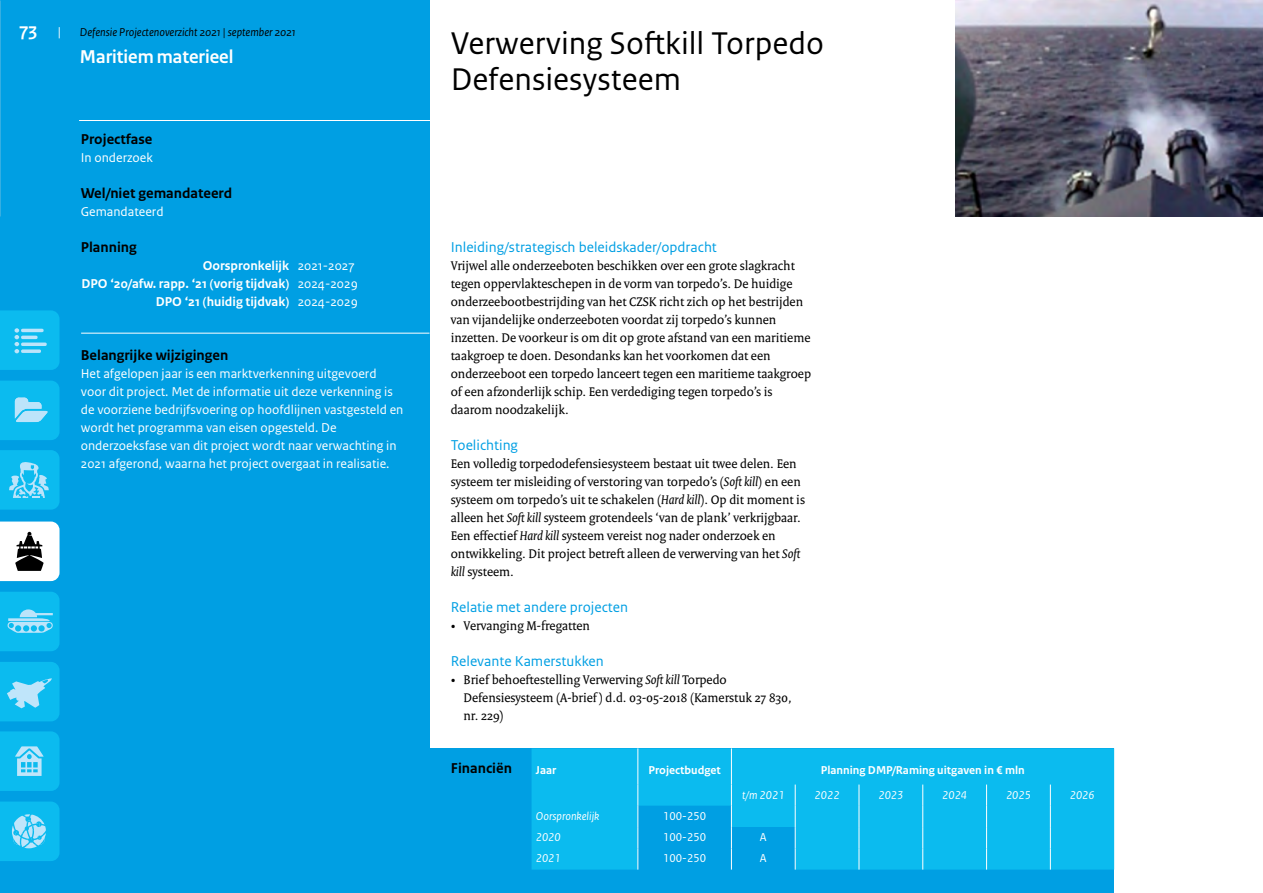
<style>
.page{position:relative;width:1263px;height:893px;background:#fff}
.page>*{position:absolute;margin:0;border:0;box-sizing:border-box;transform-origin:0 0}
._3-MPO-projectnaam{font:33px/36px "Rijksoverheid Sans Text";color:#000}
.t1{font:700 19.5px "Rijksoverheid Sans Heading";color:#fff}
._2-MPO-tussenkopje_b{font:15px "Rijksoverheid Sans Text";color:#009fe3}
._4-MPO-tussenkopje_z{font:700 15px "Rijksoverheid Sans Text";color:#000}
._1-MPO-plat{font:13.5px/18px "Rijksoverheid Serif";color:#000}
._5-MPO-plat_wit{font:13.5px/18px "Rijksoverheid Sans Text";color:#fff}
._5-MPO-plat_inspr_bu{font:13.5px/18px "Rijksoverheid Serif";color:#000}
._10_RO_Broodtekst{font:700 13.5px "Rijksoverheid Sans Text";color:#fff}
.Tabeltekst{font:700 12px "Rijksoverheid Sans Text";color:#fff}
.Tabeltekst-2{font:italic 12px "Rijksoverheid Sans Text";color:#fff}
.t2{font:italic 12px "Rijksoverheid Sans Text";color:#000}
.Tabeltekst-3{font:12px "Rijksoverheid Sans Text";color:#fff}
.s1{font-family:"Rijksoverheid Sans Text";font-weight:400;font-size:13.5px}
.s2{font-weight:400}
.s3{font-style:italic}
</style>
<div class="page">
<div style="left:0;top:0;width:429px;height:893px;background:#009fe3"></div>
<div style="left:429px;top:748px;width:685px;height:145px;background:#009fe3"></div>
<hr style="left:79px;top:120px;width:361px;height:1px;background:#fff">
<hr style="left:81px;top:333px;width:348px;height:1px;background:#fff">
<svg style="left:531px;top:748px;width:583px;height:122px;background:#0dbbee"></svg>
<hr style="left:637px;top:748px;width:1px;height:36px;background:#fff">
<hr style="left:731px;top:748px;width:1px;height:36px;background:#fff">
<svg style="left:637px;top:784px;width:159px;height:86px"></svg>
<svg style="left:859px;top:784px;width:1px;height:86px"></svg>
<svg style="left:922px;top:784px;width:1px;height:86px"></svg>
<svg style="left:986px;top:784px;width:1px;height:86px"></svg>
<svg style="left:1050px;top:784px;width:1px;height:86px"></svg>
<img style="left:955px;top:0;width:308px;height:216px">
<svg style="left:0;top:662px;width:60px;height:59px;background:#2cc2f0"></svg>
<svg style="left:0;top:592px;width:60px;height:59px;background:#25c0f0"></svg>
<svg style="left:0;top:522px;width:60px;height:59px;background:#cacccd"></svg>
<svg style="left:0;top:381px;width:60px;height:59px;background:#26c0f0"></svg>
<svg style="left:0;top:310px;width:60px;height:60px;background:#1bbeef"></svg>
<svg style="left:0;top:731px;width:60px;height:60px;background:#24c0f0"></svg>
<svg style="left:0;top:450px;width:60px;height:60px;background:#26c0f0"></svg>
<svg style="left:0;top:801px;width:60px;height:60px;background:#2ac1f0"></svg>
<h2 class="t1" style="left:20px;top:19px;width:43px">73 <span class="s1">|</span></h2>
<p class="t2" style="left:80px;top:25px;width:217px">Defensie Projectenoverzicht 2021 | september 2021</p>
<h2 class="t1" style="left:80px;top:46px;width:155px">Maritiem materieel</h2>
<p class="_4-MPO-tussenkopje_z" style="left:81px;top:131px;width:73px">Projectfase</p>
<p class="_5-MPO-plat_wit" style="left:81px;top:149px;width:74px">In onderzoek</p>
<p class="_4-MPO-tussenkopje_z" style="left:81px;top:185px;width:153px">Wel/niet gemandateerd</p>
<p class="_5-MPO-plat_wit" style="left:81px;top:203px;width:84px">Gemandateerd</p>
<p class="_4-MPO-tussenkopje_z" style="left:81px;top:239px;width:58px">Planning</p>
<p class="_10_RO_Broodtekst" style="left:203px;top:258px;width:154px">Oorspronkelijk <span class="s2">2021-2027</span></p>
<p class="_10_RO_Broodtekst" style="left:81px;top:276px;width:278px">DPO ‘20/afw. rapp. ‘21 (vorig tijdvak) <span class="s2">2024-2029</span></p>
<p class="_10_RO_Broodtekst" style="left:156px;top:294px;width:204px">DPO ‘21 (huidig tijdvak) <span class="s2">2024-2029</span></p>
<p class="_4-MPO-tussenkopje_z" style="left:81px;top:347px;width:149px">Belangrijke wijzigingen</p>
<p class="_5-MPO-plat_wit" style="left:81px;top:365px;width:324px">Het afgelopen jaar is een marktverkenning uitgevoerd voor dit project. Met de informatie uit deze verkenning is de voorziene bedrijfsvoering op hoofdlijnen vastgesteld en wordt het programma van eisen opgesteld. De onderzoeksfase van dit project wordt naar verwachting in 2021 afgerond, waarna het project overgaat in realisatie.</p>
<p class="_3-MPO-projectnaam" style="left:451px;top:26px;width:375px">Verwerving Softkill Torpedo<br>Defensiesysteem</p>
<p class="_2-MPO-tussenkopje_b" style="left:451px;top:239px;width:268px">Inleiding/strategisch beleidskader/opdracht</p>
<p class="_1-MPO-plat" style="left:451px;top:257px;width:362px">Vrijwel alle onderzeeboten beschikken over een grote slagkracht tegen oppervlakteschepen in de vorm van torpedo’s. De huidige onderzeebootbestrijding van het CZSK richt zich op het bestrijden van vijandelijke onderzeeboten voordat zij torpedo’s kunnen inzetten. De voorkeur is om dit op grote afstand van een maritieme taakgroep te doen. Desondanks kan het voorkomen dat een onderzeeboot een torpedo lanceert tegen een maritieme taakgroep of een afzonderlijk schip. Een verdediging tegen torpedo’s is daarom noodzakelijk.</p>
<p class="_2-MPO-tussenkopje_b" style="left:451px;top:437px;width:69px">Toelichting</p>
<p class="_1-MPO-plat" style="left:451px;top:455px;width:356px">Een volledig torpedodefensiesysteem bestaat uit twee delen. Een systeem ter misleiding of verstoring van torpedo’s (<span class="s3">Soft kill</span>) en een systeem om torpedo’s uit te schakelen (<span class="s3">Hard kill</span>). Op dit moment is alleen het <span class="s3">Soft kill</span> systeem grotendeels ‘van de plank’ verkrijgbaar.<br>Een effectief <span class="s3">Hard kill</span> systeem vereist nog nader onderzoek en ontwikkeling. Dit project betreft alleen de verwerving van het <span class="s3">Soft kill</span> systeem.</p>
<p class="_2-MPO-tussenkopje_b" style="left:451px;top:599px;width:179px">Relatie met andere projecten</p>
<p class="_5-MPO-plat_inspr_bu" style="left:451px;top:617px;width:141px">• Vervanging M-fregatten</p>
<p class="_2-MPO-tussenkopje_b" style="left:451px;top:653px;width:154px">Relevante Kamerstukken</p>
<p class="_5-MPO-plat_inspr_bu" style="left:463px;top:671px;width:330px;text-indent:-13px">• Brief behoeftestelling Verwerving <span class="s3">Soft kill</span> Torpedo<br>Defensiesysteem (A-brief ) d.d. 03-05-2018 (Kamerstuk 27 830,</p>
<p class="_5-MPO-plat_inspr_bu" style="left:463px;top:707px;width:42px">nr. 229)</p>
<p class="_4-MPO-tussenkopje_z" style="left:451px;top:760px;width:63px">Financiën</p>
<p class="Tabeltekst" style="left:536px;top:763px;width:22px">Jaar</p>
<p class="Tabeltekst" style="left:648px;top:763px;width:74px">Projectbudget</p>
<p class="Tabeltekst" style="left:821px;top:763px;width:206px">Planning DMP/Raming uitgaven in € mln</p>
<p class="Tabeltekst-2" style="left:742px;top:788px;width:44px">t/m 2021</p>
<p class="Tabeltekst-2" style="left:815px;top:788px;width:26px">2022</p>
<p class="Tabeltekst-2" style="left:878px;top:788px;width:26px">2023</p>
<p class="Tabeltekst-2" style="left:942px;top:788px;width:26px">2024</p>
<p class="Tabeltekst-2" style="left:1006px;top:788px;width:26px">2025</p>
<p class="Tabeltekst-2" style="left:1070px;top:788px;width:26px">2026</p>
<p class="Tabeltekst-2" style="left:536px;top:809px;width:65px">Oorspronkelijk</p>
<p class="Tabeltekst-3" style="left:663px;top:809px;width:44px">100-250</p>
<p class="Tabeltekst-2" style="left:536px;top:830px;width:26px">2020</p>
<p class="Tabeltekst-3" style="left:663px;top:830px;width:44px">100-250</p>
<p class="Tabeltekst-3" style="left:760px;top:830px;width:8px">A</p>
<p class="Tabeltekst-2" style="left:536px;top:852px;width:26px">2021</p>
<p class="Tabeltekst-3" style="left:663px;top:851px;width:44px">100-250</p>
<p class="Tabeltekst-3" style="left:760px;top:851px;width:8px">A</p>
</div>
